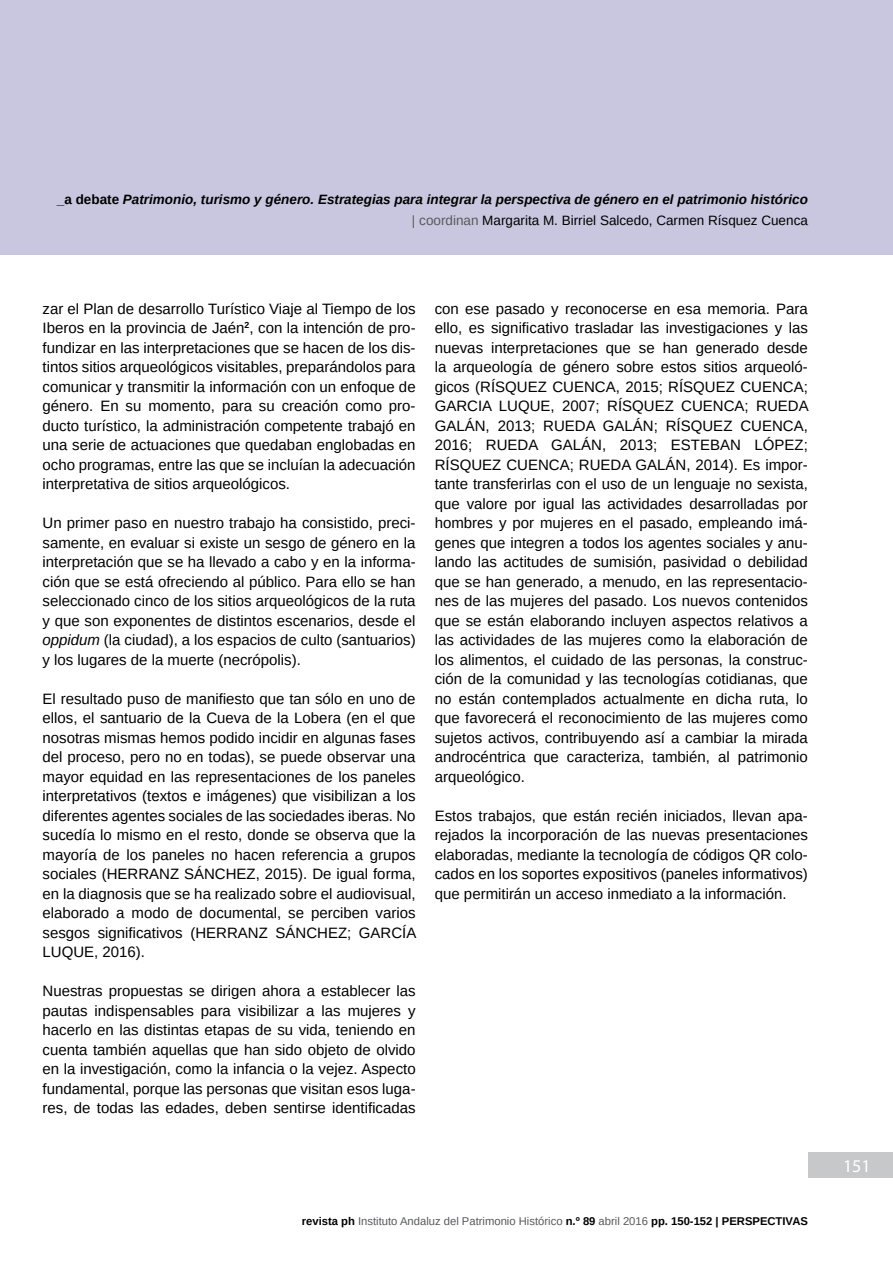
<style>
.page{position:relative;width:893px;height:1263px;background:#fff}
.page>*{position:absolute;margin:0;border:0;box-sizing:border-box;transform-origin:0 0}
.t1{font:18px "Myriad Pro";color:#fff}
.t2{font:15px/19.5px "Arimo";color:#000;text-align:justify}
.t3{font:italic 700 13.5px/21px "Arimo";color:#000;text-align:right}
.t4{font:11.25px "Arimo";color:#58595b}
.s1{font-style:normal}
.s2{font-weight:400;font-style:normal;color:#58595b}
.s3{font-weight:400;font-style:normal}
.s4{font-style:italic}
.s5{font-weight:700;color:#000}
</style>
<div class="page">
<div style="left:0;top:0;width:893px;height:255px;background:#c8c7df"></div>
<div style="left:808px;top:1152px;width:85px;height:26px;background:#c7c8ca"></div>
<p class="t3" style="left:57px;top:189px;width:752px"><span class="s1">_a debate</span> Patrimonio, turismo y género. Estrategias para integrar la perspectiva de género en el patrimonio histórico <span class="s2">| coordinan</span> <span class="s3">Margarita M. Birriel Salcedo, Carmen Rísquez Cuenca</span></p>
<p class="t2" style="left:43px;top:299px;width:375px">zar el Plan de desarrollo Turístico Viaje al Tiempo de los Iberos en la provincia de Jaén<sup>2</sup>, con la intención de pro&shy;fundizar en las interpretaciones que se hacen de los dis&shy;tintos sitios arqueológicos visitables, preparándolos para comunicar y transmitir la información con un enfoque de género. En su momento, para su creación como pro&shy;ducto turístico, la administración competente trabajó en una serie de actuaciones que quedaban englobadas en ocho programas, entre las que se incluían la adecuación interpretativa de sitios arqueológicos.</p>
<p class="t2" style="left:43px;top:513px;width:375px">Un primer paso en nuestro trabajo ha consistido, preci&shy;samente, en evaluar si existe un sesgo de género en la interpretación que se ha llevado a cabo y en la informa&shy;ción que se está ofreciendo al público. Para ello se han seleccionado cinco de los sitios arqueológicos de la ruta y que son exponentes de distintos escenarios, desde el <span class="s4">oppidum</span> (la ciudad), a los espacios de culto (santuarios) y los lugares de la muerte (necrópolis).</p>
<p class="t2" style="left:43px;top:689px;width:375px">El resultado puso de manifiesto que tan sólo en uno de ellos, el santuario de la Cueva de la Lobera (en el que nosotras mismas hemos podido incidir en algunas fases del proceso, pero no en todas), se puede observar una mayor equidad en las representaciones de los paneles interpretativos (textos e imágenes) que visibilizan a los diferentes agentes sociales de las sociedades iberas. No sucedía lo mismo en el resto, donde se observa que la mayoría de los paneles no hacen referencia a grupos sociales (HERRANZ SÁNCHEZ, 2015). De igual forma, en la diagnosis que se ha realizado sobre el audiovisual, elaborado a modo de documental, se perciben varios sesgos significativos (HERRANZ SÁNCHEZ; GARCÍA LUQUE, 2016).</p>
<p class="t2" style="left:43px;top:981px;width:375px">Nuestras propuestas se dirigen ahora a establecer las pautas indispensables para visibilizar a las mujeres y hacerlo en las distintas etapas de su vida, teniendo en cuenta también aquellas que han sido objeto de olvido en la investigación, como la infancia o la vejez. Aspecto fundamental, porque las personas que visitan esos luga&shy;res, de todas las edades, deben sentirse identificadas</p>
<p class="t2" style="left:435px;top:299px;width:375px">con ese pasado y reconocerse en esa memoria. Para ello, es significativo trasladar las investigaciones y las nuevas interpretaciones que se han generado desde la arqueología de género sobre estos sitios arqueoló&shy;gicos (RÍSQUEZ CUENCA, 2015; RÍSQUEZ CUENCA; GARCIA LUQUE, 2007; RÍSQUEZ CUENCA; RUEDA GALÁN, 2013; RUEDA GALÁN; RÍSQUEZ CUENCA, 2016; RUEDA GALÁN, 2013; ESTEBAN LÓPEZ; RÍSQUEZ CUENCA; RUEDA GALÁN, 2014). Es impor&shy;tante transferirlas con el uso de un lenguaje no sexista, que valore por igual las actividades desarrolladas por hombres y por mujeres en el pasado, empleando imá&shy;genes que integren a todos los agentes sociales y anu&shy;lando las actitudes de sumisión, pasividad o debilidad que se han generado, a menudo, en las representacio&shy;nes de las mujeres del pasado. Los nuevos contenidos que se están elaborando incluyen aspectos relativos a las actividades de las mujeres como la elaboración de los alimentos, el cuidado de las personas, la construc&shy;ción de la comunidad y las tecnologías cotidianas, que no están contemplados actualmente en dicha ruta, lo que favorecerá el reconocimiento de las mujeres como sujetos activos, contribuyendo así a cambiar la mirada androcéntrica que caracteriza, también, al patrimonio arqueológico.</p>
<p class="t2" style="left:435px;top:806px;width:375px">Estos trabajos, que están recién iniciados, llevan apa&shy;rejados la incorporación de las nuevas presentaciones elaboradas, mediante la tecnología de códigos QR colo&shy;cados en los soportes expositivos (paneles informativos) que permitirán un acceso inmediato a la información.</p>
<p class="t4" style="left:302px;top:1213px;width:508px"><span class="s5">revista ph</span> Instituto Andaluz del Patrimonio Histórico <span class="s5">n.º 89</span> abril 2016 <span class="s5">pp. 150-152 | PERSPECTIVAS</span></p>
<p class="t1" style="left:843px;top:1155px;width:29px">151</p>
</div>
